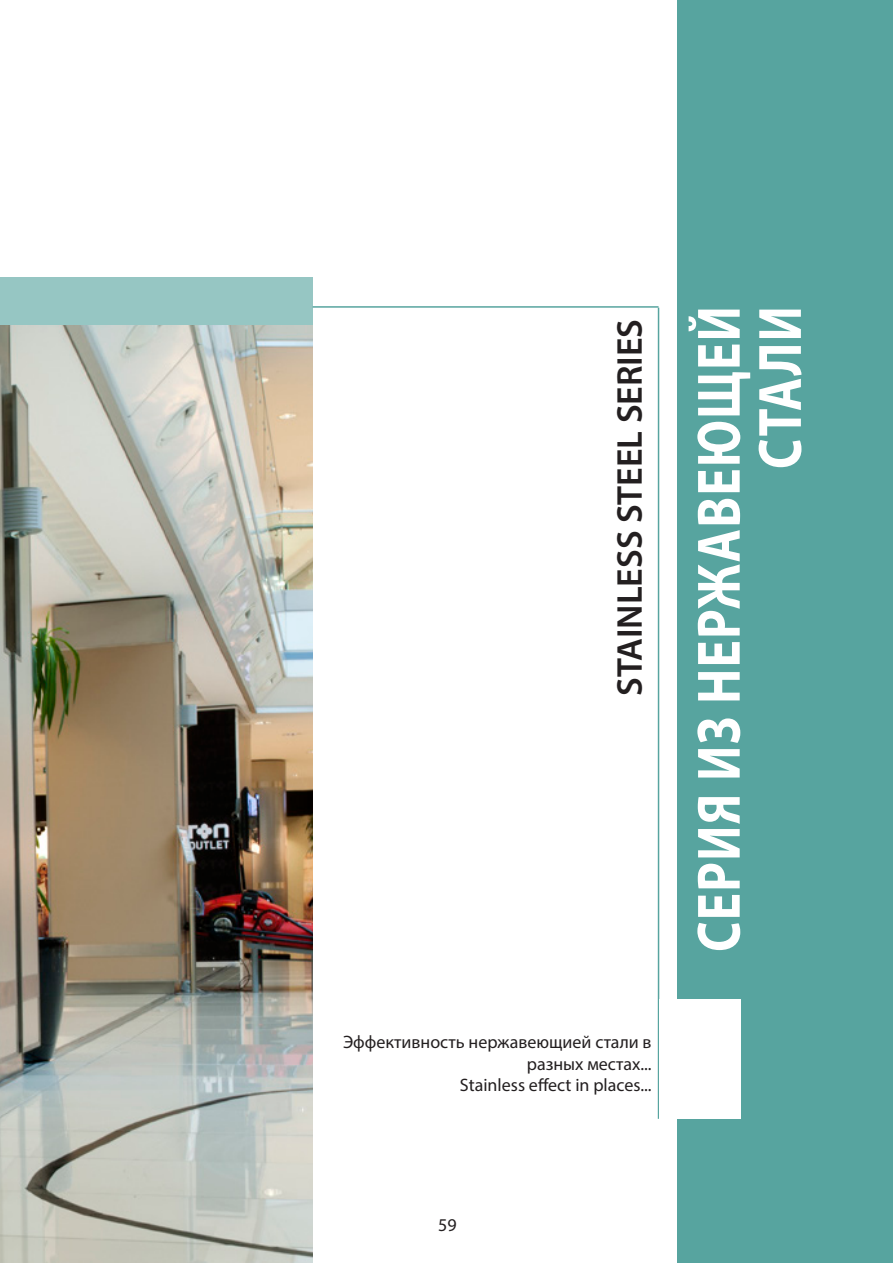
<style>
.page{position:relative;width:893px;height:1263px;background:#fff}
.page>*{position:absolute;margin:0;border:0;box-sizing:border-box;transform-origin:0 0}
.t1{font:700 61.65px/61.2px "Myriad Pro";letter-spacing:.025em;color:#fff;text-align:right;scale:.83 1}
.t2{font:600 36px "Myriad Pro";color:#231f20}
.t3{font:18px/21.6px "Myriad Pro";color:#231f20;text-align:right}
</style>
<div class="page">
<div style="left:0;top:277px;width:313px;height:58px;background:#96c6c3"></div>
<hr style="left:313px;top:306px;width:345px;height:2px;background:#57a49f">
<hr style="left:658px;top:308px;width:1px;height:811px;background:#57a49f">
<div style="left:678px;top:0;width:215px;height:1263px;background:#57a49f"></div>
<div style="left:659px;top:999px;width:82px;height:120px;background:#fff"></div>
<img style="left:0;top:325px;width:313px;height:938px">
<h2 class="t2" style="left:607px;top:696px;width:379px;rotate:-90deg">STAINLESS STEEL SERIES</h2>
<p class="t3" style="left:343px;top:1031px;width:310px">Эффективность нержавеющией стали в разных местах...<br>Stainless effect in places...</p>
<h1 class="t1" style="left:686px;top:952px;width:779px;rotate:-90deg">СЕРИЯ ИЗ НЕРЖАВЕЮЩЕЙ<br>СТАЛИ</h1>
<p class="t3" style="left:438px;top:1214px;width:20px">59</p>
</div>
